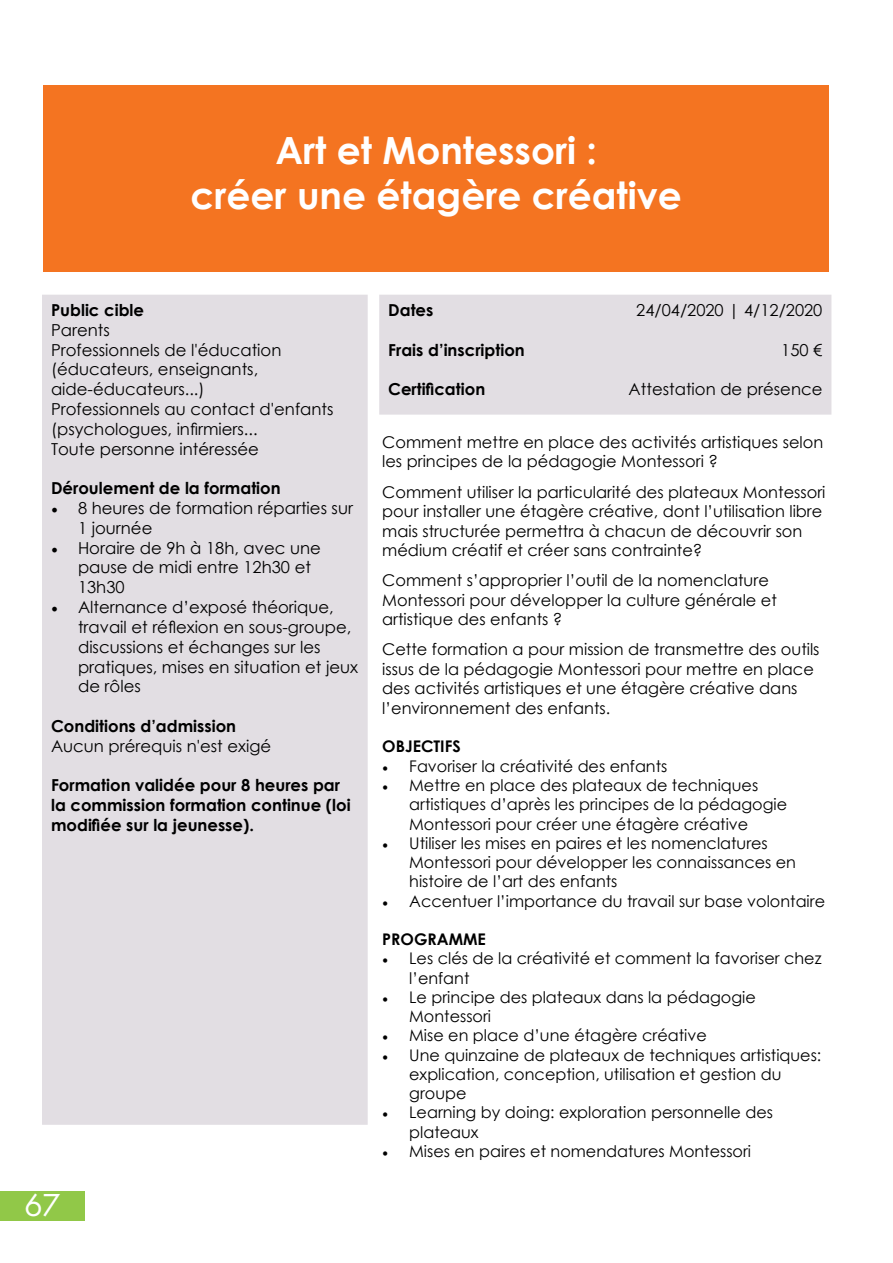
<style>
.page{position:relative;width:893px;height:1263px;background:#fff}
.page>*{position:absolute;margin:0;border:0;box-sizing:border-box;transform-origin:0 0}
.t1{font:700 37.5px/45px "Century Gothic";color:#fff;text-align:center}
.t2{font:33px "Futura PT";color:#fff}
.t3{font:16.5px/19.8px "Century Gothic";color:#000}
.t4{font:700 16.5px/19.8px "Century Gothic";color:#000}
.t5{font:16.2px/19.5px "Century Gothic";color:#000}
.t6{font:16.05px/19.2px "Century Gothic";color:#000}
.t7{font:700 16.05px "Century Gothic";color:#000}
.s1{font-family:"Minion Pro";font-size:18px}
.s2{font-family:"Minion Pro"}
</style>
<div class="page">
<div style="left:384px;top:299px;width:443px;height:111px;background:#e2dee3"></div>
<div style="left:379px;top:295px;width:452px;height:120px;border:9px solid #e2dee3"></div>
<div style="left:47px;top:299px;width:316px;height:821px;background:#e2dee3"></div>
<div style="left:42px;top:295px;width:326px;height:830px;border:9px solid #e2dee3"></div>
<div style="left:43px;top:85px;width:786px;height:186px;background:#f47421"></div>
<div style="left:0;top:1191px;width:85px;height:29px;background:#91c848"></div>
<h1 class="t1" style="left:191px;top:126px;width:493px">Art et Montessori :<br>créer une étagère créative</h1>
<p class="t4" style="left:51px;top:299px;width:95px">Public cible</p>
<p class="t3" style="left:51px;top:320px;width:284px">Parents<br>Professionnels de l'éducation (éducateurs, enseignants, aide-éducateurs...)<br>Professionnels au contact d'enfants (psychologues, infirmiers...<br>Toute personne intéressée</p>
<p class="t4" style="left:51px;top:478px;width:231px">Déroulement de la formation</p>
<p class="t3" style="left:78px;top:498px;width:277px;text-indent:-27px"><span class="s1">•</span> 8 heures de formation réparties sur<br>1 journée</p>
<p class="t3" style="left:78px;top:538px;width:244px;text-indent:-27px"><span class="s1">•</span> Horaire de 9h à 18h, avec une pause de midi entre 12h30 et<br>13h30</p>
<p class="t3" style="left:78px;top:597px;width:282px;text-indent:-27px"><span class="s1">•</span> Alternance d’exposé théorique, travail et réflexion en sous-groupe, discussions et échanges sur les pratiques, mises en situation et jeux de rôles</p>
<p class="t4" style="left:51px;top:715px;width:187px">Conditions d’admission</p>
<p class="t3" style="left:51px;top:736px;width:222px">Aucun prérequis n'est exigé</p>
<p class="t4" style="left:51px;top:775px;width:301px">Formation validée pour 8 heures par la commission formation continue (loi modifiée sur la jeunesse).</p>
<h2 class="t2" style="left:24px;top:1185px;width:38px">67</h2>
<p class="t4" style="left:388px;top:299px;width:47px">Dates</p>
<p class="t3" style="left:636px;top:300px;width:188px">24/04/2020 | 4/12/2020</p>
<p class="t4" style="left:388px;top:339px;width:138px">Frais d’inscription</p>
<p class="t3" style="left:781px;top:340px;width:43px">150 €</p>
<p class="t4" style="left:388px;top:379px;width:99px">Certification</p>
<p class="t3" style="left:629px;top:379px;width:195px">Attestation de présence</p>
<p class="t5" style="left:382px;top:432px;width:443px">Comment mettre en place des activités artistiques selon les principes de la pédagogie Montessori ?</p>
<p class="t5" style="left:382px;top:482px;width:445px">Comment utiliser la particularité des plateaux Montessori pour installer une étagère créative, dont l’utilisation libre mais structurée permettra à chacun de découvrir son médium créatif et créer sans contrainte?</p>
<p class="t5" style="left:382px;top:570px;width:396px">Comment s’approprier l’outil de la nomenclature<br>Montessori pour développer la culture générale et artistique des enfants ?</p>
<p class="t5" style="left:382px;top:640px;width:439px">Cette formation a pour mission de transmettre des outils issus de la pédagogie Montessori pour mettre en place des activités artistiques et une étagère créative dans l’environnement des enfants.</p>
<p class="t7" style="left:382px;top:734px;width:80px">OBJECTIFS</p>
<p class="t6" style="left:382px;top:756px;width:287px"><span class="s2">•</span> Favoriser la créativité des enfants</p>
<p class="t6" style="left:409px;top:775px;width:379px;text-indent:-27px"><span class="s2">•</span> Mettre en place des plateaux de techniques artistiques d’après les principes de la pédagogie<br>Montessori pour créer une étagère créative</p>
<p class="t6" style="left:409px;top:833px;width:388px;text-indent:-27px"><span class="s2">•</span> Utiliser les mises en paires et les nomenclatures<br>Montessori pour développer les connaissances en histoire de l’art des enfants</p>
<p class="t6" style="left:382px;top:891px;width:444px"><span class="s2">•</span> Accentuer l’importance du travail sur base volontaire</p>
<p class="t7" style="left:382px;top:927px;width:105px">PROGRAMME</p>
<p class="t6" style="left:409px;top:949px;width:414px;text-indent:-27px"><span class="s2">•</span> Les clés de la créativité et comment la favoriser chez l’enfant</p>
<p class="t6" style="left:409px;top:987px;width:348px;text-indent:-27px"><span class="s2">•</span> Le principe des plateaux dans la pédagogie<br>Montessori</p>
<p class="t6" style="left:382px;top:1026px;width:326px"><span class="s2">•</span> Mise en place d’une étagère créative</p>
<p class="t6" style="left:409px;top:1045px;width:414px;text-indent:-27px"><span class="s2">•</span> Une quinzaine de plateaux de techniques artistiques: explication, conception, utilisation et gestion du groupe</p>
<p class="t6" style="left:409px;top:1103px;width:365px;text-indent:-27px"><span class="s2">•</span> Learning by doing: exploration personnelle des plateaux</p>
<p class="t6" style="left:382px;top:1141px;width:370px"><span class="s2">•</span> Mises en paires et nomendatures Montessori</p>
</div>
